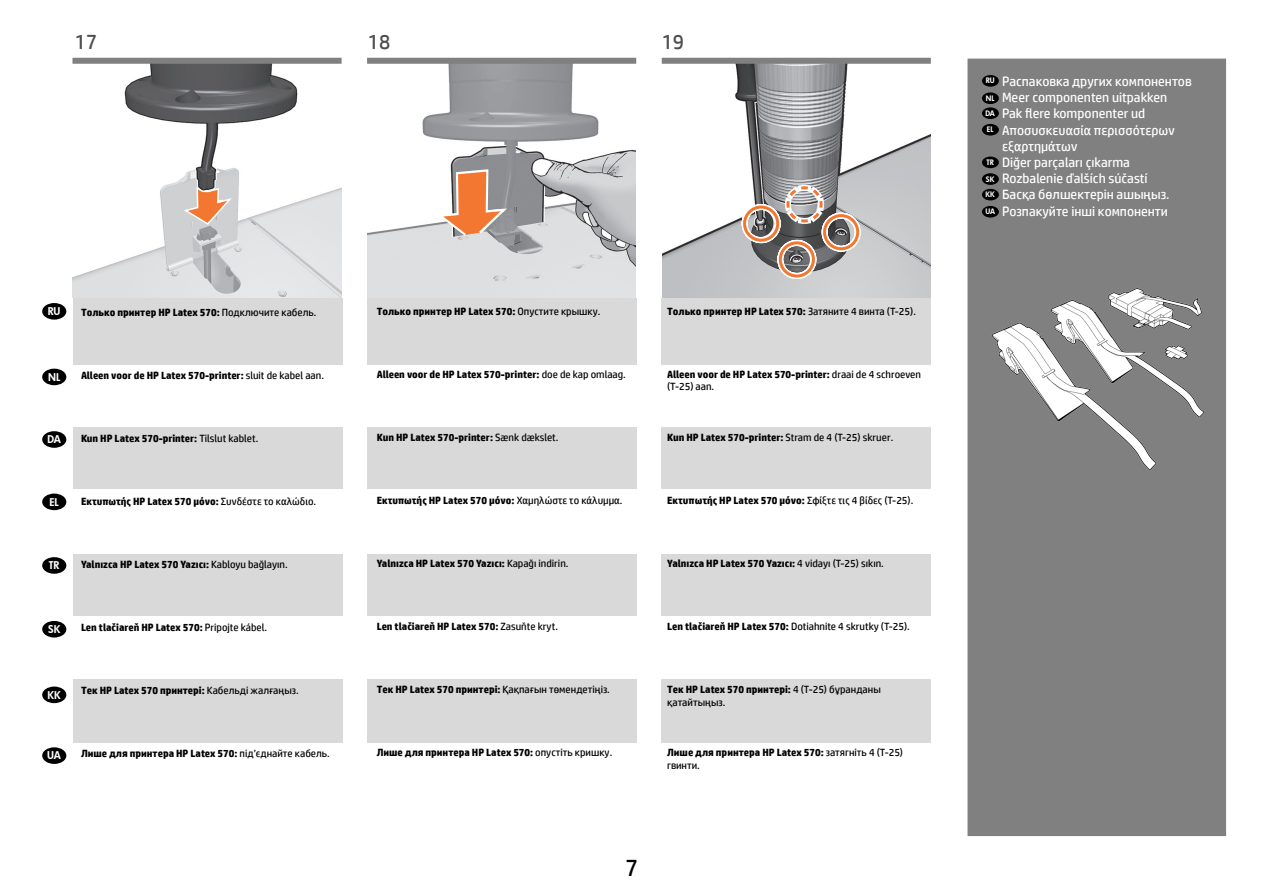
<style>
.page{position:relative;width:1264px;height:894px;background:#fff}
.page>*{position:absolute;margin:0;border:0;box-sizing:border-box;transform-origin:0 0}
.t1{font:24px "HP Simplified";color:#000}
.t2{font:21px "HP Simplified";color:#4d4d4d}
.t3{font:13.5px/16.2px "HP Simplified";color:#fff}
.t4{font:700 10.5px/12.6px "HP Simplified";color:#000}
.t5{font:10.5px/12.6px "HP Simplified";color:#000}
.t6{font:10.5px "Futura Hv";color:#fff}
.t7{font:7.35px/15.6px "Futura Hv";color:#fff}
.s1{font-weight:400}
.s2{font-weight:700}
</style>
<div class="page">
<div style="left:967px;top:59px;width:258px;height:776px;background:#808080"></div>
<img style="left:992px;top:288px;width:211px;height:182px">
<img style="left:662px;top:64px;width:268px;height:234px">
<img style="left:367px;top:64px;width:268px;height:234px">
<img style="left:72px;top:64px;width:269px;height:234px">
<div style="left:661px;top:298px;width:269px;height:66px;background:#d9d9d9"></div>
<div style="left:661px;top:427px;width:269px;height:62px;background:#d9d9d9"></div>
<div style="left:661px;top:554px;width:269px;height:62px;background:#d9d9d9"></div>
<div style="left:661px;top:679px;width:269px;height:63px;background:#d9d9d9"></div>
<div style="left:42px;top:303px;width:24px;height:16px;background:#000;border-radius:50%"></div>
<div style="left:42px;top:557px;width:24px;height:16px;background:#000;border-radius:50%"></div>
<div style="left:42px;top:431px;width:24px;height:16px;background:#000;border-radius:50%"></div>
<div style="left:42px;top:493px;width:24px;height:17px;background:#000;border-radius:50%"></div>
<div style="left:42px;top:368px;width:24px;height:17px;background:#000;border-radius:50%"></div>
<div style="left:42px;top:620px;width:24px;height:17px;background:#000;border-radius:50%"></div>
<div style="left:42px;top:686px;width:24px;height:17px;background:#000;border-radius:50%"></div>
<div style="left:367px;top:298px;width:269px;height:66px;background:#d9d9d9"></div>
<div style="left:367px;top:427px;width:269px;height:62px;background:#d9d9d9"></div>
<div style="left:367px;top:554px;width:269px;height:61px;background:#d9d9d9"></div>
<div style="left:367px;top:679px;width:269px;height:63px;background:#d9d9d9"></div>
<div style="left:73px;top:298px;width:269px;height:66px;background:#d9d9d9"></div>
<div style="left:73px;top:427px;width:269px;height:62px;background:#d9d9d9"></div>
<div style="left:73px;top:554px;width:269px;height:61px;background:#d9d9d9"></div>
<div style="left:73px;top:679px;width:269px;height:63px;background:#d9d9d9"></div>
<div style="left:42px;top:747px;width:24px;height:16px;background:#000;border-radius:50%"></div>
<div style="left:981px;top:75px;width:17px;height:12px;background:#000;border-radius:50%"></div>
<div style="left:981px;top:156px;width:17px;height:12px;background:#000;border-radius:50%"></div>
<div style="left:981px;top:107px;width:17px;height:12px;background:#000;border-radius:50%"></div>
<div style="left:981px;top:124px;width:17px;height:11px;background:#000;border-radius:50%"></div>
<div style="left:981px;top:92px;width:17px;height:12px;background:#000;border-radius:50%"></div>
<div style="left:981px;top:173px;width:17px;height:12px;background:#000;border-radius:50%"></div>
<div style="left:981px;top:189px;width:17px;height:11px;background:#000;border-radius:50%"></div>
<div style="left:981px;top:206px;width:17px;height:11px;background:#000;border-radius:50%"></div>
<div style="left:72px;top:58px;width:269px;height:6px;background:#808080"></div>
<div style="left:661px;top:58px;width:269px;height:6px;background:#808080"></div>
<div style="left:367px;top:58px;width:269px;height:6px;background:#808080"></div>
<svg style="left:738px;top:181px;width:125px;height:101px;background:#a9a19d"></svg>
<div style="left:743px;top:205px;width:36px;height:36px;border:3px solid #f37730;border-radius:50%"></div>
<svg style="left:435px;top:159px;width:75px;height:86px"></svg>
<svg style="left:182px;top:186px;width:52px;height:40px;background:#dab6a2"></svg>
<h2 class="t2" style="left:75px;top:28px;width:24px">17</h2>
<h2 class="t2" style="left:368px;top:28px;width:24px">18</h2>
<h2 class="t2" style="left:661px;top:28px;width:24px">19</h2>
<p class="t3" style="left:1001px;top:73px;width:191px">Распаковка других компонентов<br>Meer componenten uitpakken<br>Pak flere komponenter ud<br>Αποσυσκευασία περισσότερων εξαρτημάτων<br>Diğer parçaları çıkarma<br>Rozbalenie ďalších súčastí<br>Басқа бөлшектерін ашыңыз.<br>Розпакуйте інші компоненти</p>
<p class="t7" style="left:985px;top:73px;width:10px">RU</p>
<p class="t7" style="left:985px;top:90px;width:10px">NL</p>
<p class="t7" style="left:985px;top:105px;width:11px">DA</p>
<p class="t7" style="left:986px;top:122px;width:8px">EL</p>
<p class="t7" style="left:986px;top:154px;width:9px">TR</p>
<p class="t7" style="left:985px;top:171px;width:11px">SK<br>KK</p>
<p class="t7" style="left:985px;top:204px;width:11px">UA</p>
<p class="t6" style="left:48px;top:304px;width:14px">RU</p>
<p class="t4" style="left:81px;top:305px;width:237px">Только принтер HP Latex 570: <span class="s1">Подключите кабель.</span></p>
<p class="t4" style="left:376px;top:305px;width:225px">Только принтер HP Latex 570: <span class="s1">Опустите крышку.</span></p>
<p class="t4" style="left:667px;top:305px;width:250px">Только принтер HP Latex 570: <span class="s1">Затяните 4 винта (T-25).</span></p>
<p class="t6" style="left:48px;top:369px;width:14px">NL</p>
<p class="t4" style="left:81px;top:368px;width:244px">Alleen voor de HP Latex 570-printer: <span class="s1">sluit de kabel aan.</span></p>
<p class="t4" style="left:376px;top:368px;width:251px">Alleen voor de HP Latex 570-printer: <span class="s1">doe de kap omlaag.</span></p>
<p class="t4" style="left:667px;top:368px;width:255px">Alleen voor de HP Latex 570-printer: <span class="s1">draai de 4 schroeven (T-25) aan.</span></p>
<p class="t6" style="left:47px;top:432px;width:15px">DA</p>
<p class="t4" style="left:81px;top:431px;width:179px">Kun HP Latex 570-printer: <span class="s1">Tilslut kablet.</span></p>
<p class="t4" style="left:376px;top:431px;width:183px">Kun HP Latex 570-printer: <span class="s1">Sænk dækslet.</span></p>
<p class="t4" style="left:667px;top:431px;width:228px">Kun HP Latex 570-printer: <span class="s1">Stram de 4 (T-25) skruer.</span></p>
<p class="t6" style="left:49px;top:494px;width:11px">EL</p>
<p class="t4" style="left:81px;top:494px;width:237px">Εκτυπωτής HP Latex 570 μόνο: <span class="s1">Συνδέστε το καλώδιο.</span></p>
<p class="t4" style="left:376px;top:494px;width:247px">Εκτυπωτής HP Latex 570 μόνο: <span class="s1">Χαμηλώστε το κάλυμμα.</span></p>
<p class="t4" style="left:667px;top:494px;width:248px">Εκτυπωτής HP Latex 570 μόνο: <span class="s1">Σφίξτε τις 4 βίδες (T-25).</span></p>
<p class="t6" style="left:49px;top:558px;width:12px">TR</p>
<p class="t4" style="left:81px;top:557px;width:208px">Yalnızca HP Latex 570 Yazıcı: <span class="s1">Kabloyu bağlayın.</span></p>
<p class="t4" style="left:376px;top:557px;width:193px">Yalnızca HP Latex 570 Yazıcı: <span class="s1">Kapağı indirin.</span></p>
<p class="t4" style="left:667px;top:557px;width:218px">Yalnızca HP Latex 570 Yazıcı: <span class="s1">4 vidayı (T-25) sıkın.</span></p>
<p class="t6" style="left:48px;top:621px;width:14px">SK</p>
<p class="t4" style="left:81px;top:620px;width:188px">Len tlačiareň HP Latex 570: <span class="s1">Pripojte kábel.</span></p>
<p class="t4" style="left:376px;top:620px;width:183px">Len tlačiareň HP Latex 570: <span class="s1">Zasuňte kryt.</span></p>
<p class="t5" style="left:667px;top:619px;width:244px"><span class="s2">Len tlačiareň HP Latex 570:</span> Dotiahnite 4 skrutky (T-25).</p>
<p class="t6" style="left:48px;top:687px;width:15px">KK</p>
<p class="t4" style="left:81px;top:683px;width:219px">Тек HP Latex 570 принтері: <span class="s1">Кабельді жалғаңыз.</span></p>
<p class="t4" style="left:376px;top:683px;width:235px">Тек HP Latex 570 принтері: <span class="s1">Қақпағын төмендетіңіз.</span></p>
<p class="t5" style="left:667px;top:682px;width:215px"><span class="s2">Тек HP Latex 570 принтері:</span> 4 (T-25) бұранданы қатайтыңыз.</p>
<p class="t6" style="left:47px;top:748px;width:15px">UA</p>
<p class="t4" style="left:81px;top:746px;width:250px">Лише для принтера HP Latex 570: <span class="s1">під’єднайте кабель.</span></p>
<p class="t4" style="left:376px;top:746px;width:237px">Лише для принтера HP Latex 570: <span class="s1">опустіть кришку.</span></p>
<p class="t4" style="left:667px;top:746px;width:237px">Лише для принтера HP Latex 570: <span class="s1">затягніть 4 (T-25) гвинти.</span></p>
<h1 class="t1" style="left:625px;top:852px;width:14px">7</h1>
</div>
